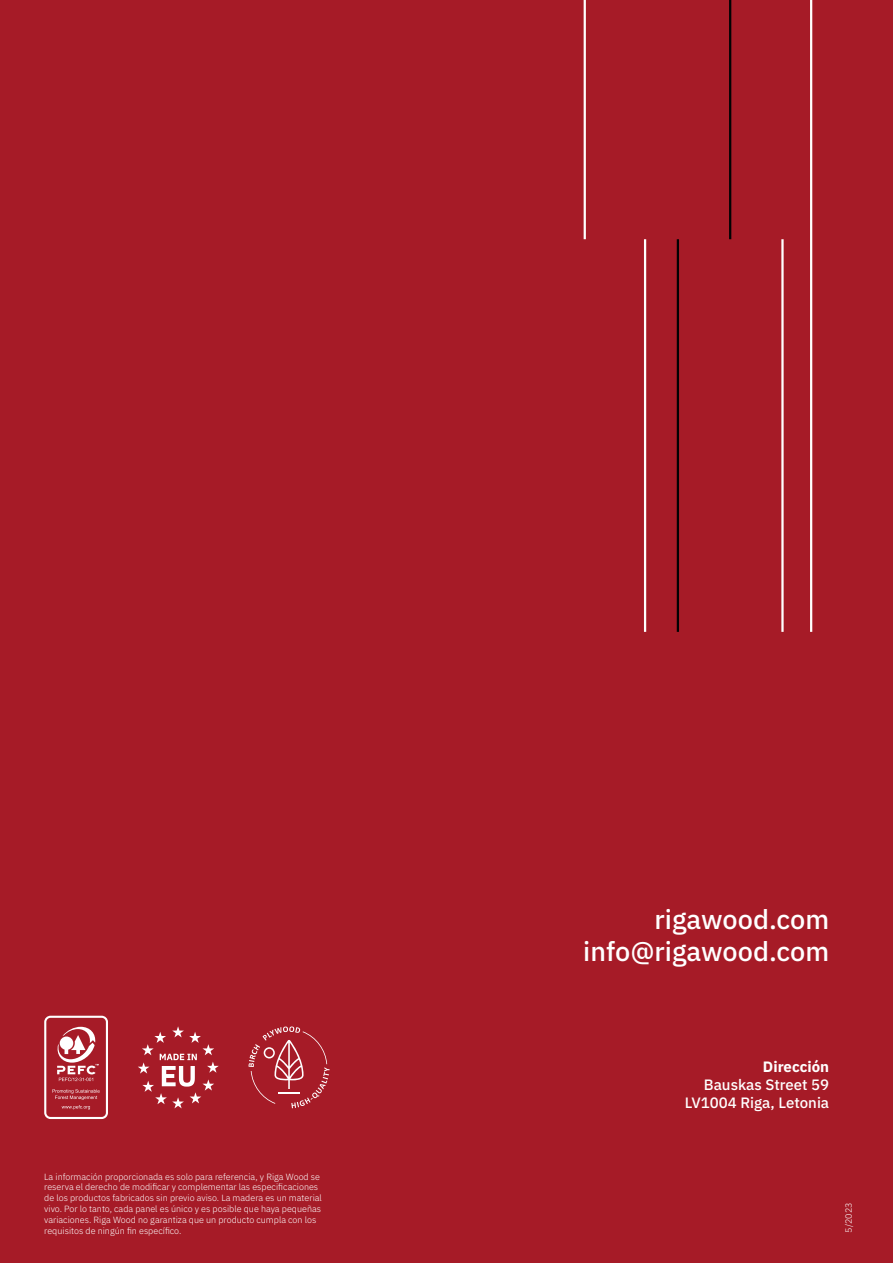
<style>
.page{position:relative;width:893px;height:1263px;background:#a61b27}
.page>*{position:absolute;margin:0;border:0;box-sizing:border-box;transform-origin:0 0}
.t1{font:500 27px/32.4px "IBM Plex Sans";color:#fff;text-align:right}
.t2{font:500 15px/18px "IBM Plex Sans";color:#fff;text-align:right}
.t3{font:700 15px "IBM Plex Sans";color:#fff}
.t4{font:300 9px/10.8px "IBM Plex Sans";color:#fff}
</style>
<div class="page">
<svg style="left:44px;top:1016px;width:64px;height:103px"></svg>
<svg style="left:138px;top:1026px;width:81px;height:82px"></svg>
<svg style="left:249px;top:1026px;width:80px;height:82px"></svg>
<hr style="left:810px;top:0;width:2px;height:632px;background:#fff">
<hr style="left:781px;top:239px;width:3px;height:393px;background:#fff">
<hr style="left:729px;top:0;width:2px;height:239px;background:#020203">
<hr style="left:677px;top:239px;width:2px;height:393px;background:#020203">
<hr style="left:644px;top:239px;width:2px;height:393px;background:#fff">
<hr style="left:584px;top:0;width:2px;height:239px;background:#fff">
<p class="t4" style="left:44px;top:1170px;width:279px">La información proporcionada es solo para referencia, y Riga Wood se reserva el derecho de modificar y complementar las especificaciones de los productos fabricados sin previo aviso. La madera es un material vivo. Por lo tanto, cada panel es único y es posible que haya pequeñas variaciones. Riga Wood no garantiza que un producto cumpla con los requisitos de ningún fin específico.</p>
<h1 class="t1" style="left:583px;top:901px;width:247px">rigawood.com info@rigawood.com</h1>
<h2 class="t3" style="left:763px;top:1055px;width:68px">Dirección</h2>
<h2 class="t2" style="left:685px;top:1075px;width:146px">Bauskas Street 59<br>LV1004 Riga, Letonia</h2>
<p class="t4" style="left:842px;top:1232px;width:32px;rotate:-90deg">5/2023</p>
</div>
